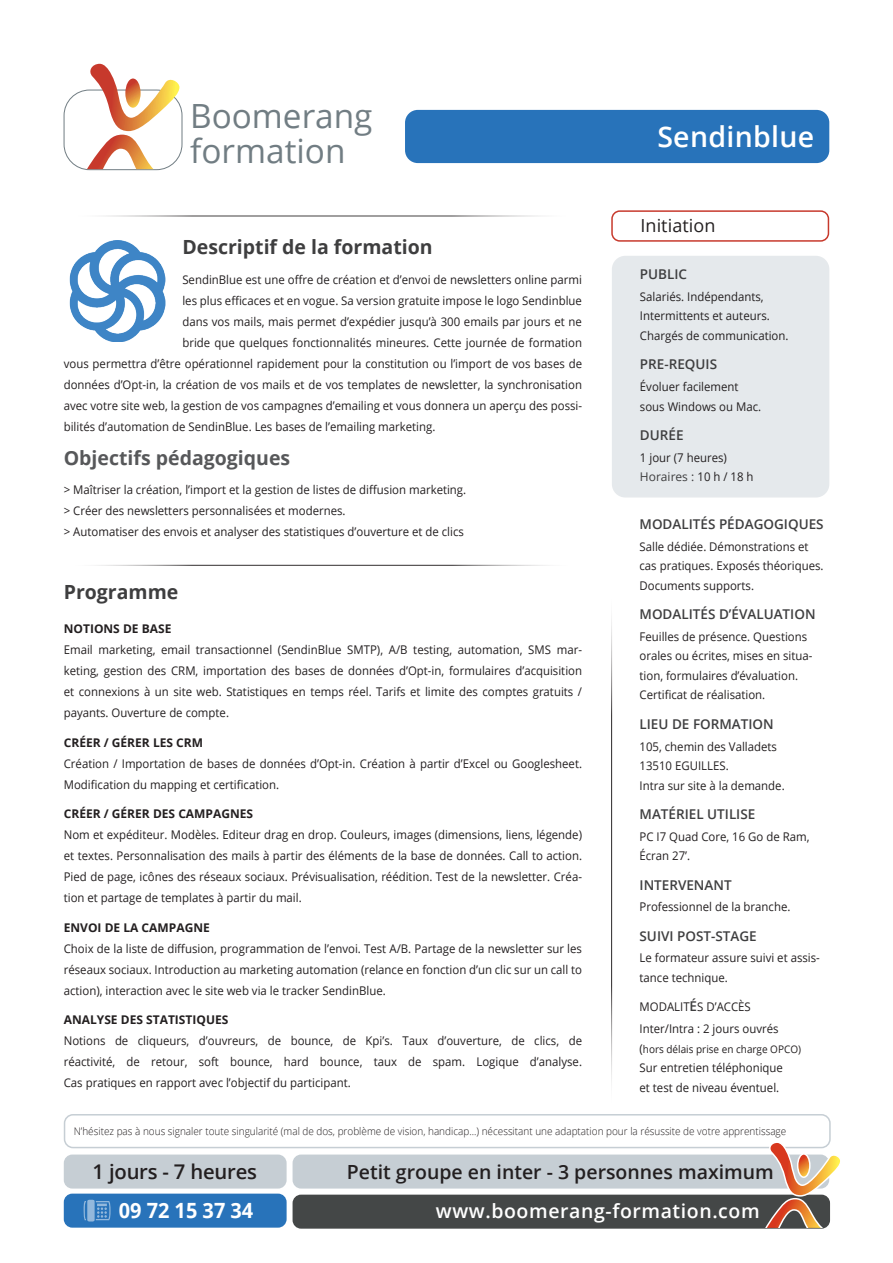
<style>
.page{position:relative;width:893px;height:1263px;background:#fff}
.page>*{position:absolute;margin:0;border:0;box-sizing:border-box;transform-origin:0 0}
.t1{font:33.3px/35px "Open Sans";color:#717d83}
.t2{font:600 28.5px "Open Sans";letter-spacing:.01em;color:#fff}
.t3{font:700 21px "Open Sans";color:#fff;scale:.95 1}
.t4{font:600 20.25px "Open Sans";letter-spacing:-.01em;color:#231f20}
.t5{font:600 19.5px "Open Sans";color:#231f20}
.t6{font:700 19.5px "Open Sans";color:#3e3e3f}
.t7{font:600 19.5px "Open Sans";letter-spacing:.03em;color:#fff}
.t8{font:700 19.5px "Open Sans";color:#57585a}
.t9{font:18px "Open Sans";letter-spacing:.005em;color:#231f20}
.t10{font:600 13.5px "Open Sans";color:#3e3e3f}
.t11{font:12px/19.5px "Open Sans";color:#231f20;scale:.95 1}
.t12{font:700 12px "Open Sans";color:#231f20}
.t13{font:300 10.5px "Open Sans";color:#231f20;scale:.95 1}
.t14{font:10.5px "Open Sans";color:#231f20;scale:.95 1}
.s1{color:#3e3e3f}
.s2{font-weight:600;font-size:13.5px;color:#3e3e3f}
.s3{font-size:12px}
</style>
<div class="page">
<div style="left:613px;top:257px;width:216px;height:240px;background:#e5e9ec;border-radius:13px"></div>
<div style="left:612px;top:256px;width:217px;height:241px;border:2px solid #c6ced4;border-radius:13px"></div>
<div style="left:611px;top:210px;width:218px;height:32px;border:2px solid #c7392c;border-radius:8px"></div>
<div style="left:293px;top:1194px;width:537px;height:35px;background:#444747;border-radius:9px"></div>
<div style="left:64px;top:1193px;width:223px;height:34px;background:#2873ba;border-radius:9px"></div>
<svg style="left:83px;top:1200px;width:28px;height:21px"></svg>
<hr style="left:611px;top:587px;width:1px;height:527px;background:#231f20">
<div style="left:293px;top:1154px;width:536px;height:34px;background:#c6ced4;border-radius:9px"></div>
<div style="left:64px;top:90px;width:118px;height:80px;border:1px solid #717d83;border-radius:25px"></div>
<svg style="left:87px;top:64px;width:92px;height:105px"></svg>
<div style="left:64px;top:1114px;width:767px;height:34px;border:2px solid #c6ced4;border-radius:9px"></div>
<svg style="left:765px;top:1141px;width:75px;height:87px"></svg>
<div style="left:797px;top:1153px;width:14px;height:25px;border:1px solid #fff;border-radius:50%"></div>
<div style="left:64px;top:1154px;width:223px;height:34px;background:#c6ced4;border-radius:9px"></div>
<div style="left:405px;top:110px;width:424px;height:53px;background:#2873ba;border-radius:13px"></div>
<hr style="left:64px;top:216px;width:516px;height:1px;background:#231f20">
<hr style="left:64px;top:565px;width:516px;height:1px;background:#231f20">
<img style="left:69px;top:241px;width:96px;height:100px">
<h1 class="t1" style="left:190px;top:98px;width:184px">Boomerang formation</h1>
<h3 class="t6" style="left:182px;top:233px;width:252px">Descriptif de la formation</h3>
<p class="t11" style="left:182px;top:269px;width:422px">SendinBlue est une offre de création et d’envoi de newsletters online parmi</p>
<p class="t11" style="left:182px;top:290px;width:422px">les plus efficaces et en vogue. Sa version gratuite impose le logo Sendinblue</p>
<p class="t11" style="left:182px;top:311px;width:422px">dans vos mails, mais permet d’expédier jusqu’à 300 emails par jours et ne</p>
<p class="t11" style="left:182px;top:332px;width:422px">bride que quelques fonctionnalités mineures. Cette journée de formation</p>
<p class="t11" style="left:64px;top:353px;width:547px">vous permettra d’être opérationnel rapidement pour la constitution ou l’import de vos bases de</p>
<p class="t11" style="left:64px;top:374px;width:547px">données d’Opt-in, la création de vos mails et de vos templates de newsletter, la synchronisation</p>
<p class="t11" style="left:64px;top:395px;width:547px">avec votre site web, la gestion de vos campagnes d’emailing et vous donnera un aperçu des possi-</p>
<p class="t11" style="left:64px;top:416px;width:393px">bilités d’automation de SendinBlue. Les bases de l’emailing marketing.</p>
<h3 class="t8" style="left:64px;top:444px;width:228px">Objectifs pédagogiques</h3>
<p class="t11" style="left:64px;top:479px;width:425px;line-height:21px">&gt; Maîtriser la création, l’import et la gestion de listes de diffusion marketing. &gt; Créer des newsletters personnalisées et modernes.<br>&gt; Automatiser des envois et analyser des statistiques d’ouverture et de clics</p>
<h3 class="t6" style="left:64px;top:578px;width:116px">Programme</h3>
<p class="t12" style="left:64px;top:620px;width:109px">NOTIONS DE BASE</p>
<p class="t11" style="left:64px;top:639px;width:547px;line-height:21px;text-align:justify">Email marketing, email transactionnel (SendinBlue SMTP), A/B testing, automation, SMS mar&shy;keting, gestion des CRM, importation des bases de données d’Opt-in, formulaires d’acquisition et connexions à un site web. Statistiques en temps réel. Tarifs et limite des comptes gratuits / payants. Ouverture de compte.</p>
<p class="t12" style="left:64px;top:734px;width:141px">CRÉER / GÉRER LES CRM</p>
<p class="t11" style="left:64px;top:752px;width:547px;line-height:21px">Création / Importation de bases de données d’Opt-in. Création à partir d’Excel ou Googlesheet.<br>Modification du mapping et certification.</p>
<p class="t12" style="left:64px;top:805px;width:191px">CRÉER / GÉRER DES CAMPAGNES</p>
<p class="t11" style="left:64px;top:824px;width:547px;line-height:21px;text-align:justify">Nom et expéditeur. Modèles. Editeur drag en drop. Couleurs, images (dimensions, liens, légende) et textes. Personnalisation des mails à partir des éléments de la base de données. Call to action.<br>Pied de page, icônes des réseaux sociaux. Prévisualisation, réédition. Test de la newsletter. Créa&shy;tion et partage de templates à partir du mail.</p>
<p class="t12" style="left:64px;top:919px;width:148px">ENVOI DE LA CAMPAGNE</p>
<p class="t11" style="left:64px;top:937px;width:547px;line-height:21px;text-align:justify">Choix de la liste de diffusion, programmation de l’envoi. Test A/B. Partage de la newsletter sur les réseaux sociaux. Introduction au marketing automation (relance en fonction d’un clic sur un call to action), interaction avec le site web via le tracker SendinBlue.</p>
<p class="t12" style="left:64px;top:1011px;width:166px">ANALYSE DES STATISTIQUES</p>
<p class="t11" style="left:64px;top:1030px;width:547px;line-height:21px;text-align:justify">Notions de cliqueurs, d’ouvreurs, de bounce, de Kpi’s. Taux d’ouverture, de clics, de réactivité, de retour, soft bounce, hard bounce, taux de spam. Logique d’analyse.<br>Cas pratiques en rapport avec l’objectif du participant.</p>
<h2 class="t2" style="left:657px;top:117px;width:158px">Sendinblue</h2>
<h3 class="t9" style="left:640px;top:214px;width:77px">Initiation</h3>
<p class="t10" style="left:640px;top:265px;width:49px">PUBLIC</p>
<p class="t11" style="left:640px;top:286px;width:158px">Salariés. Indépendants,<br>Intermittents et auteurs.<br>Chargés de communication.</p>
<p class="t10" style="left:640px;top:355px;width:79px">PRE-REQUIS</p>
<p class="t11" style="left:640px;top:377px;width:129px">Évoluer facilement sous Windows ou Mac.</p>
<p class="t10" style="left:640px;top:426px;width:45px">DURÉE</p>
<p class="t11" style="left:640px;top:447px;width:121px">1 jour (7 heures)<br><span class="s1">Horaires :</span> 10 h / 18 h</p>
<p class="t10" style="left:639px;top:515px;width:186px">MODALITÉS PÉDAGOGIQUES</p>
<p class="t11" style="left:639px;top:536px;width:195px">Salle dédiée. Démonstrations et cas pratiques. Exposés théoriques.<br>Documents supports.</p>
<p class="t10" style="left:639px;top:605px;width:178px">MODALITÉS D’ÉVALUATION</p>
<p class="t11" style="left:639px;top:626px;width:183px">Feuilles de présence. Questions orales ou écrites, mises en situa&shy;tion, formulaires d’évaluation.<br>Certificat de réalisation.</p>
<p class="t10" style="left:639px;top:715px;width:136px">LIEU DE FORMATION</p>
<p class="t11" style="left:639px;top:736px;width:154px">105, chemin des Valladets<br>13510 EGUILLES.<br>Intra sur site à la demande.</p>
<p class="t10" style="left:639px;top:805px;width:117px">MATÉRIEL UTILISE</p>
<p class="t11" style="left:639px;top:826px;width:180px">PC I7 Quad Core, 16 Go de Ram,<br>Écran 27’.</p>
<p class="t10" style="left:639px;top:875px;width:94px">INTERVENANT</p>
<p class="t11" style="left:639px;top:897px;width:160px">Professionnel de la branche.</p>
<p class="t10" style="left:639px;top:927px;width:119px">SUIVI POST-STAGE</p>
<p class="t11" style="left:639px;top:948px;width:191px">Le formateur assure suivi et assis&shy;tance technique.</p>
<p class="t11" style="left:639px;top:996px;width:148px;line-height:21.6px">MODALIT<span class="s2">É</span>S D’ACCÈS<br>Inter/Intra : 2 jours ouvrés</p>
<p class="t14" style="left:639px;top:1041px;width:172px"><span class="s3">(</span>hors délais prise en charge OPCO)</p>
<p class="t11" style="left:639px;top:1058px;width:152px">Sur entretien téléphonique et test de niveau éventuel.</p>
<p class="t13" style="left:74px;top:1124px;width:751px">N’hésitez pas à nous signaler toute singularité (mal de dos, problème de vision, handicap...) nécessitant une adaptation pour la résussite de votre apprentissage</p>
<h3 class="t4" style="left:93px;top:1158px;width:166px">1 jours - 7 heures</h3>
<h3 class="t5" style="left:347px;top:1158px;width:429px">Petit groupe en inter - 3 personnes maximum</h3>
<h3 class="t3" style="left:119px;top:1195px;width:143px">09 72 15 37 34</h3>
<h3 class="t7" style="left:436px;top:1197px;width:325px">www.boomerang-formation.com</h3>
</div>
